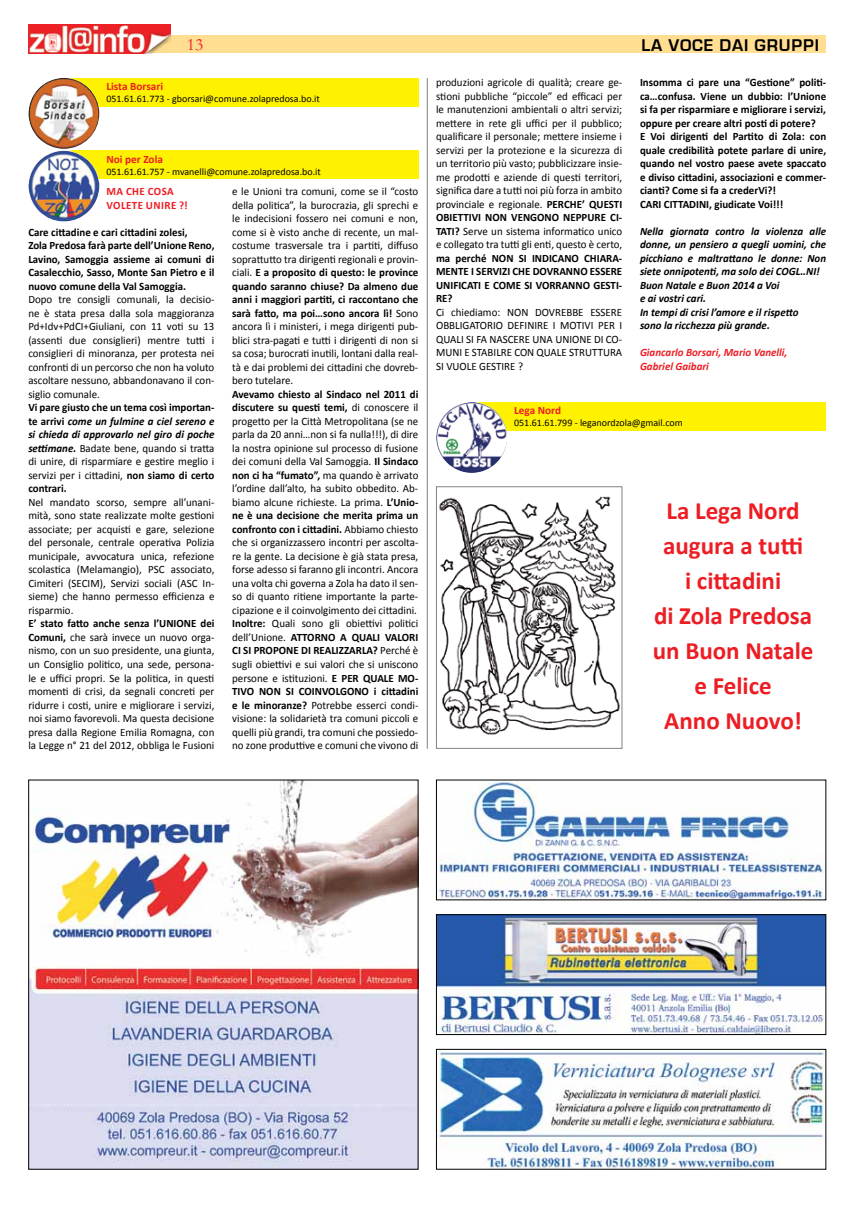
<style>
.page{position:relative;width:851px;height:1205px;background:#fff}
.page>*{position:absolute;margin:0;border:0;box-sizing:border-box;transform-origin:0 0}
.t1{font:700 25px/35px "Calibri";color:#ed1d24;text-align:center}
.t2{font:700 17.5px "Eurostile";letter-spacing:.05em;color:#000}
.t3{font:17.5px "Garamond";color:#ed1d24}
.t4{font:11.25px/13.5px "Calibri";color:#000;text-align:justify}
.t5{font:700 11.25px/13.5px "Calibri";color:#000}
.t6{font:italic 700 11.25px/13.5px "Calibri";color:#000}
.t7{font:700 11.25px/13.5px "Calibri";color:#ed1d24}
.t8{font:italic 700 11.25px/13.5px "Calibri";color:#ed1d24}
.t9{font:10px "Calibri";color:#000}
.s1{font-weight:700}
.s2{font-weight:700;font-style:italic}
</style>
<div class="page">
<div style="left:28px;top:35px;width:798px;height:18px;background:#ffdd91"></div>
<img style="left:28px;top:25px;width:142px;height:28px">
<hr style="left:427px;top:78px;width:1px;height:671px;background:#808285">
<div style="left:71px;top:78px;width:347px;height:28px;background:#fff200"></div>
<img style="left:28px;top:78px;width:71px;height:71px;border-radius:35px">
<div style="left:71px;top:151px;width:347px;height:28px;background:#fff200"></div>
<img style="left:28px;top:151px;width:71px;height:70px;border-radius:34px">
<img style="left:438px;top:916px;width:386px;height:117px">
<div style="left:436px;top:914px;width:390px;height:121px;border:1px solid #000"></div>
<img style="left:438px;top:1051px;width:386px;height:116px">
<div style="left:436px;top:1049px;width:390px;height:120px;border:1px solid #000"></div>
<img style="left:438px;top:782px;width:386px;height:116px">
<img style="left:30px;top:782px;width:386px;height:385px">
<div style="left:478px;top:402px;width:348px;height:28px;background:#fff200"></div>
<img style="left:436px;top:402px;width:71px;height:71px;border-radius:35px">
<img style="left:439px;top:496px;width:181px;height:239px">
<div style="left:436px;top:486px;width:186px;height:263px;border:1px solid #808285"></div>
<h2 class="t3" style="left:187px;top:33px;width:18px">13</h2>
<h2 class="t2" style="left:641px;top:35px;width:138px">LA VOCE DAI GRUPP</h2>
<h2 class="t2" style="left:814px;top:35px;width:6px">I</h2>
<p class="t7" style="left:106px;top:79px;width:58px">Lista Borsari</p>
<p class="t9" style="left:106px;top:92px;width:215px">051.61.61.773 - gborsari@comune.zolapredosa.bo.it</p>
<p class="t7" style="left:106px;top:152px;width:58px">Noi per Zola</p>
<p class="t9" style="left:106px;top:165px;width:216px">051.61.61.757 - mvanelli@comune.zolapredosa.bo.it</p>
<p class="t7" style="left:107px;top:185px;width:49px">Ma che cosa volete</p>
<p class="t7" style="left:146px;top:198px;width:7px">unire</p>
<p class="t7" style="left:179px;top:198px;width:10px">?!</p>
<p class="t5" style="left:28px;top:225px;width:188px">Care cittadine e cari cittadini zolesi,<br>Zola Predosa farà parte dell’Unione Reno, Lavino, Samoggia assieme ai comuni di Casalecchio, Sasso, Monte San Pietro e il nuovo comune della Val Samoggia.</p>
<p class="t4" style="left:28px;top:293px;width:187px">Dopo tre consigli comunali, la decisio&shy;ne è stata presa dalla sola maggioranza Pd+Idv+PdCI+Giuliani, con 11 voti su 13 (assenti due consiglieri) mentre tutti i consiglieri di minoranza, per protesta nei confronti di un percorso che non ha voluto ascoltare nessuno, abbandonavano il con&shy;siglio comunale.</p>
<p class="t4" style="left:28px;top:401px;width:188px"><span class="s1">Vi pare giusto che un tema così importan&shy;te arrivi</span> <span class="s2">come un fulmine a ciel sereno e si chieda di approvarlo nel giro di poche settimane.</span> Badate bene, quando si tratta di unire, di risparmiare e gestire meglio i servizi per i cittadini, <span class="s1">non siamo di certo contrari.</span></p>
<p class="t4" style="left:28px;top:495px;width:188px">Nel mandato scorso, sempre all’unani&shy;mità, sono state realizzate molte gestioni associate; per acquisti e gare, selezione del personale, centrale operativa Polizia municipale, avvocatura unica, refezione scolastica (Melamangio), PSC associato, Cimiteri (SECIM), Servizi sociali (ASC In&shy;sieme) che hanno permesso efficienza e risparmio.</p>
<p class="t4" style="left:28px;top:617px;width:188px"><span class="s1">E’ stato fatto anche senza l’UNIONE dei Comuni,</span> che sarà invece un nuovo orga&shy;nismo, con un suo presidente, una giunta, un Consiglio politico, una sede, persona&shy;le e uffici propri. Se la politica, in questi momenti di crisi, da segnali concreti per ridurre i costi, unire e migliorare i servizi, noi siamo favorevoli. Ma questa decisione presa dalla Regione Emilia Romagna, con la Legge n° 21 del 2012, obbliga le Fusioni</p>
<p class="t4" style="left:232px;top:185px;width:188px">e le Unioni tra comuni, come se il “costo della politica”, la burocrazia, gli sprechi e le indecisioni fossero nei comuni e non, come si è visto anche di recente, un mal&shy;costume trasversale tra i partiti, diffuso soprattutto tra dirigenti regionali e provin&shy;ciali. <span class="s1">E a proposito di questo: le province quando saranno chiuse? Da almeno due anni i maggiori partiti, ci raccontano che sarà fatto, ma poi…sono ancora lì!</span> Sono ancora lì i ministeri, i mega dirigenti pub&shy;blici stra-pagati e tutti i dirigenti di non si sa cosa; burocrati inutili, lontani dalla real&shy;tà e dai problemi dei cittadini che dovreb&shy;bero tutelare.</p>
<p class="t4" style="left:232px;top:387px;width:188px;text-align:left"><span class="s1">Avevamo chiesto al Sindaco nel 2011 di discutere su questi temi,</span> di conoscere il progetto per la Città Metropolitana (se ne parla da 20 anni…non si fa nulla!!!), di dire la nostra opinione sul processo di fusione dei comuni della Val Samoggia. <span class="s1">Il Sindaco non ci ha “fumato”,</span> ma quando è arrivato l’ordine dall’alto, ha subito obbedito. Ab&shy;biamo alcune richieste. La prima. <span class="s1">L’Unio&shy;ne è una decisione che merita prima un confronto con i cittadini.</span> Abbiamo chiesto che si organizzassero incontri per ascolta&shy;re la gente. La decisione è già stata presa, forse adesso si faranno gli incontri. Ancora una volta chi governa a Zola ha dato il sen&shy;so di quanto ritiene importante la parte&shy;cipazione e il coinvolgimento dei cittadini.<br><span class="s1">Inoltre:</span> Quali sono gli obiettivi politici dell’Unione. <span class="s1">ATTORNO A QUALI VALORI CI SI PROPONE DI REALIZZARLA?</span> Perché è sugli obiettivi e sui valori che si uniscono persone e istituzioni. <span class="s1">E PER QUALE MO-TIVO NON SI COINVOLGONO i cittadini e le minoranze?</span> Potrebbe esserci condi&shy;visione: la solidarietà tra comuni piccoli e quelli più grandi, tra comuni che possiedo&shy;no zone produttive e comuni che vivono di</p>
<p class="t4" style="left:436px;top:76px;width:188px">produzioni agricole di qualità; creare ge&shy;stioni pubbliche “piccole” ed efficaci per le manutenzioni ambientali o altri servizi; mettere in rete gli uffici per il pubblico; qualificare il personale; mettere insieme i servizi per la protezione e la sicurezza di un territorio più vasto; pubblicizzare insie&shy;me prodotti e aziende di questi territori, significa dare a tutti noi più forza in ambito provinciale e regionale. <span class="s1">PERCHE’ QUESTI OBIETTIVI NON VENGONO NEPPURE CI-TATI?</span> Serve un sistema informatico unico e collegato tra tutti gli enti, questo è certo,</p>
<p class="t5" style="left:436px;top:251px;width:188px;text-align:justify">ma perché NON SI INDICANO CHIARA-MENTE I SERVIZI CHE DOVRANNO ESSERE UNIFICATI E COME SI VORRANNO GESTI-RE?</p>
<p class="t4" style="left:436px;top:305px;width:188px">Ci chiediamo: NON DOVREBBE ESSERE OBBLIGATORIO DEFINIRE I MOTIVI PER I QUALI SI FA NASCERE UNA UNIONE DI CO-MUNI E STABILRE CON QUALE STRUTTURA SI VUOLE GESTIRE ?</p>
<p class="t5" style="left:640px;top:76px;width:188px">Insomma ci pare una “Gestione” politi&shy;ca…confusa. Viene un dubbio: l’Unione si fa per risparmiare e migliorare i servizi, oppure per creare altri posti di potere?<br>E Voi dirigenti del Partito di Zola: con quale credibilità potete parlare di unire, quando nel vostro paese avete spaccato e diviso cittadini, associazioni e commer&shy;cianti? Come si fa a crederVi?!<br>CARI CITTADINI, giudicate Voi!!!</p>
<p class="t6" style="left:640px;top:224px;width:188px">Nella giornata contro la violenza alle donne, un pensiero a quegli uomini, che picchiano e maltrattano le donne: Non siete onnipotenti, ma solo dei COGL..NI!<br>Buon Natale e Buon 2014 a Voi<br>e ai vostri cari.<br>In tempi di crisi l’amore e il rispetto<br>sono la ricchezza più grande.</p>
<p class="t8" style="left:640px;top:346px;width:149px">Giancarlo Borsari, Mario Vanelli,<br>Gabriel Gaibari</p>
<p class="t7" style="left:514px;top:403px;width:49px">Lega Nord</p>
<p class="t9" style="left:514px;top:416px;width:170px">051.61.61.799 - leganordzola@gmail.com</p>
<h1 class="t1" style="left:652px;top:493px;width:162px">La Lega Nord augura a tutti<br>i cittadini<br>di Zola Predosa un Buon Natale e Felice<br>Anno Nuovo!</h1>
</div>
